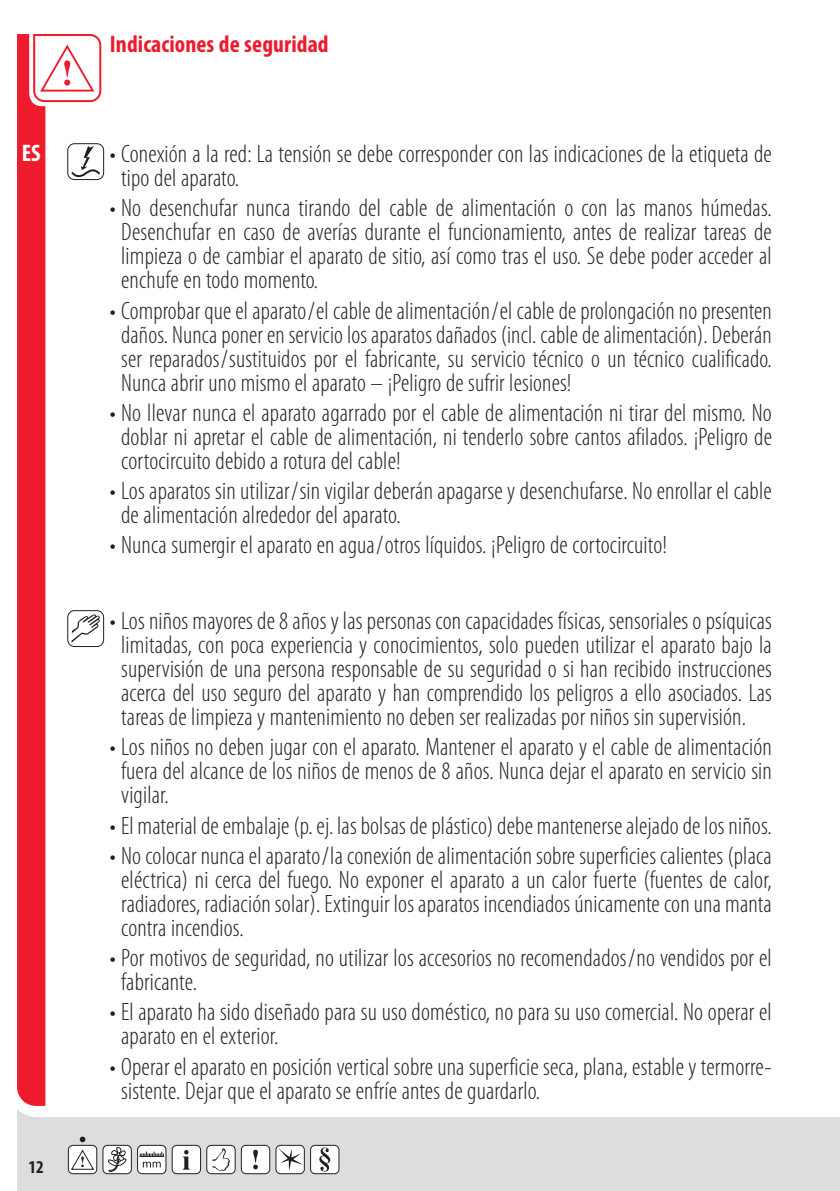
<style>
.page{position:relative;width:840px;height:1191px;background:#fff}
.page>*{position:absolute;margin:0;border:0;box-sizing:border-box;transform-origin:0 0}
.t1{font:300 condensed 25.2px/24px "Myriad Pro";letter-spacing:.005em;color:#231f20}
.t2{font:700 condensed 24px "Myriad Pro";letter-spacing:.005em;color:#ee1b2d}
.t3{font:700 condensed 24px "Myriad Pro";color:#fff}
.t4{font:700 condensed 18px "Myriad Pro";color:#231f20}
</style>
<div class="page">
<div style="left:17px;top:1117px;width:822px;height:74px;background:#dcdddf"></div>
<div style="left:172px;top:1145px;width:28px;height:28px;background:#fff;border-radius:5px"></div>
<div style="left:172px;top:1145px;width:29px;height:29px;border:1px solid #231f20;border-radius:5px"></div>
<svg style="left:183px;top:1150px;width:6px;height:19px"></svg>
<div style="left:103px;top:1145px;width:28px;height:28px;background:#fff;border-radius:5px"></div>
<div style="left:103px;top:1145px;width:28px;height:29px;border:1px solid #231f20;border-radius:5px"></div>
<svg style="left:107px;top:1145px;width:20px;height:27px"></svg>
<div style="left:137px;top:1145px;width:29px;height:28px;background:#fff;border-radius:5px"></div>
<div style="left:137px;top:1145px;width:29px;height:29px;border:1px solid #231f20;border-radius:5px"></div>
<svg style="left:139px;top:1151px;width:25px;height:16px"></svg>
<div style="left:207px;top:1145px;width:28px;height:28px;background:#fff;border-radius:5px"></div>
<div style="left:206px;top:1145px;width:29px;height:29px;border:1px solid #231f20;border-radius:5px"></div>
<svg style="left:212px;top:1148px;width:18px;height:22px"></svg>
<div style="left:68px;top:1145px;width:29px;height:28px;background:#fff;border-radius:5px"></div>
<div style="left:68px;top:1145px;width:29px;height:29px;border:1px solid #231f20;border-radius:5px"></div>
<svg style="left:71px;top:1149px;width:23px;height:21px"></svg>
<div style="left:310px;top:1145px;width:29px;height:28px;background:#fff;border-radius:5px"></div>
<div style="left:310px;top:1145px;width:29px;height:29px;border:1px solid #231f20;border-radius:5px"></div>
<svg style="left:319px;top:1147px;width:11px;height:24px"></svg>
<div style="left:276px;top:1145px;width:28px;height:28px;background:#fff;border-radius:5px"></div>
<div style="left:275px;top:1145px;width:29px;height:29px;border:1px solid #231f20;border-radius:5px"></div>
<svg style="left:278px;top:1148px;width:24px;height:23px"></svg>
<div style="left:241px;top:1145px;width:28px;height:28px;background:#fff;border-radius:5px"></div>
<div style="left:241px;top:1145px;width:29px;height:29px;border:1px solid #231f20;border-radius:5px"></div>
<svg style="left:253px;top:1149px;width:5px;height:20px"></svg>
<svg style="left:80px;top:1136px;width:5px;height:6px"></svg>
<div style="left:67px;top:143px;width:37px;height:37px;border:1px solid #231f20;border-radius:7px"></div>
<div style="left:67px;top:610px;width:37px;height:37px;border:1px solid #231f20;border-radius:7px"></div>
<svg style="left:17px;top:34px;width:85px;height:1083px"></svg>
<p class="t2" style="left:110px;top:31px;width:220px">Indicaciones de seguridad</p>
<p class="t3" style="left:22px;top:140px;width:21px">ES</p>
<p class="t1" style="left:121px;top:142px;width:652px;text-indent:-11px">• Conexión a la red: La tensión se debe corresponder con las indicaciones de la etiqueta de tipo del aparato.</p>
<p class="t1" style="left:121px;top:197px;width:651px;text-align:justify;text-indent:-11px">• No desenchufar nunca tirando del cable de alimentación o con las manos húmedas.<br>Desenchufar en caso de averías durante el funcionamiento, antes de realizar tareas de limpieza o de cambiar el aparato de sitio, así como tras el uso. Se debe poder acceder al enchufe en todo momento.</p>
<p class="t1" style="left:121px;top:299px;width:652px;text-align:justify;text-indent:-11px">• Comprobar que el aparato/el cable de alimentación/el cable de prolongación no presenten daños. Nunca poner en servicio los aparatos dañados (incl. cable de alimentación). Deberán ser reparados/sustituidos por el fabricante, su servicio técnico o un técnico cualificado.<br>Nunca abrir uno mismo el aparato – ¡Peligro de sufrir lesiones!</p>
<p class="t1" style="left:121px;top:401px;width:652px;text-align:justify;text-indent:-11px">• No llevar nunca el aparato agarrado por el cable de alimentación ni tirar del mismo. No doblar ni apretar el cable de alimentación, ni tenderlo sobre cantos afilados. ¡Peligro de cortocircuito debido a rotura del cable!</p>
<p class="t1" style="left:121px;top:479px;width:651px;text-indent:-11px">• Los aparatos sin utilizar/sin vigilar deberán apagarse y desenchufarse. No enrollar el cable de alimentación alrededor del aparato.</p>
<p class="t1" style="left:110px;top:534px;width:558px">• Nunca sumergir el aparato en agua/otros líquidos. ¡Peligro de cortocircuito!</p>
<p class="t1" style="left:110px;top:609px;width:663px;text-align:center">• Los niños mayores de 8 años y las personas con capacidades físicas, sensoriales o psíquicas limitadas, con poca experiencia y conocimientos, solo pueden utilizar el aparato bajo la supervisión de una persona responsable de su seguridad o si han recibido instrucciones acerca del uso seguro del aparato y han comprendido los peligros a ello asociados. Las tareas de limpieza y mantenimiento no deben ser realizadas por niños sin supervisión.</p>
<p class="t1" style="left:121px;top:735px;width:652px;text-align:justify;text-indent:-11px">• Los niños no deben jugar con el aparato. Mantener el aparato y el cable de alimentación fuera del alcance de los niños de menos de 8 años. Nunca dejar el aparato en servicio sin vigilar.</p>
<p class="t1" style="left:110px;top:814px;width:663px">• El material de embalaje (p. ej. las bolsas de plástico) debe mantenerse alejado de los niños.</p>
<p class="t1" style="left:121px;top:844px;width:652px;text-align:justify;text-indent:-11px">• No colocar nunca el aparato/la conexión de alimentación sobre superficies calientes (placa eléctrica) ni cerca del fuego. No exponer el aparato a un calor fuerte (fuentes de calor, radiadores, radiación solar). Extinguir los aparatos incendiados únicamente con una manta contra incendios.</p>
<p class="t1" style="left:121px;top:946px;width:652px;text-indent:-11px">• Por motivos de seguridad, no utilizar los accesorios no recomendados/no vendidos por el fabricante.</p>
<p class="t1" style="left:121px;top:1000px;width:651px;text-indent:-11px">• El aparato ha sido diseñado para su uso doméstico, no para su uso comercial. No operar el aparato en el exterior.</p>
<p class="t4" style="left:28px;top:1156px;width:17px">12</p>
<p class="t1" style="left:121px;top:1055px;width:651px;text-indent:-11px">• Operar el aparato en posición vertical sobre una superficie seca, plana, estable y termorre&shy;sistente. Dejar que el aparato se enfríe antes de guardarlo.</p>
</div>
